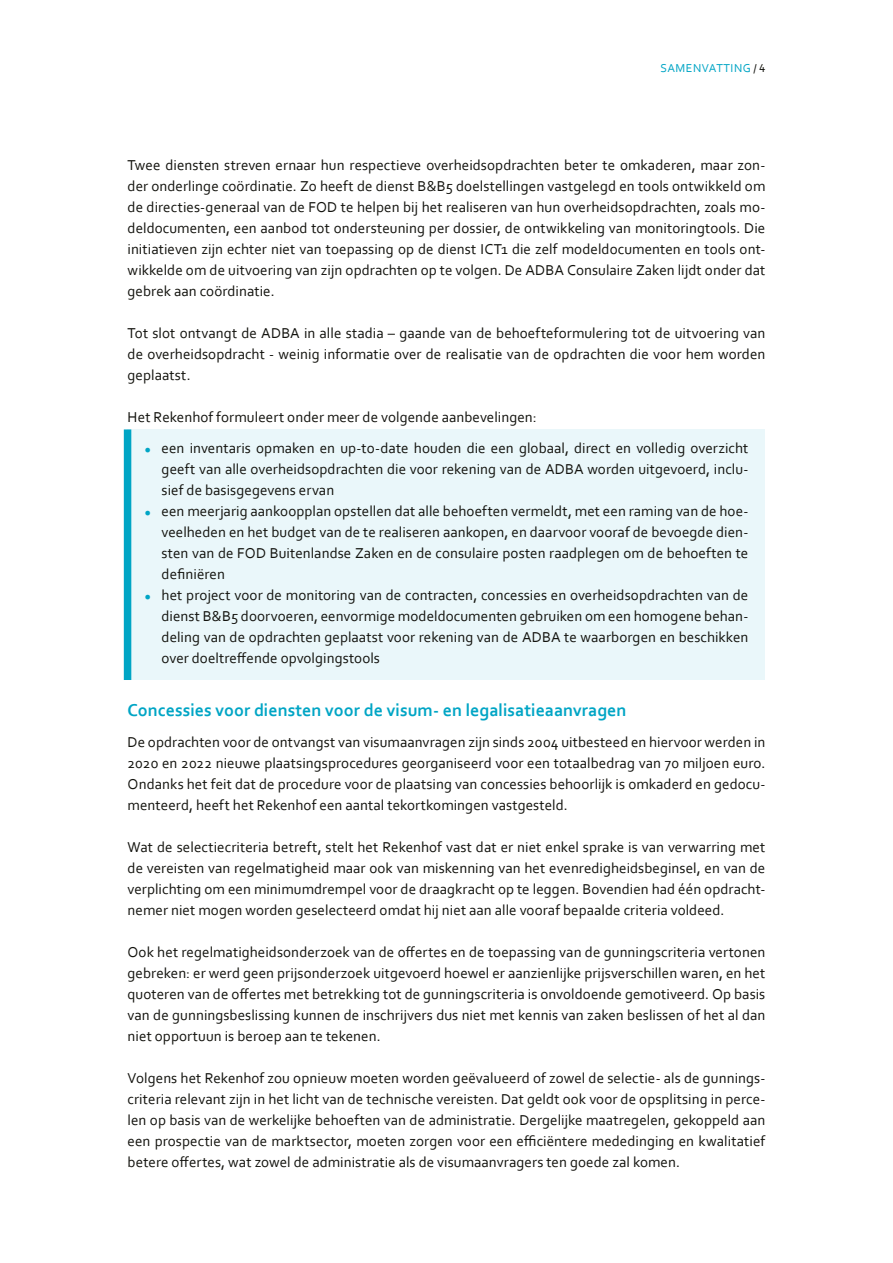
<style>
.page{position:relative;width:893px;height:1263px;background:#fff}
.page>*{position:absolute;margin:0;border:0;box-sizing:border-box;transform-origin:0 0}
.t1{font:700 18px "Corbel";color:#00a5c5}
.t2{font:15px/21px "Corbel";letter-spacing:.005em;color:#12120d;text-align:justify}
.t3{font:12px "Corbel";letter-spacing:.04em;color:#00a5c5}
.s1{color:#12120d}
.s2{color:#00a5c5}
</style>
<div class="page">
<div style="left:128px;top:429px;width:637px;height:251px;background:#eaf7fa"></div>
<div style="left:124px;top:429px;width:7px;height:251px;background:#00a5c5"></div>
<p class="t3" style="left:660px;top:60px;width:106px">SAMENVATTING <span class="s1">/ 4</span></p>
<p class="t2" style="left:128px;top:154px;width:639px">Twee diensten streven ernaar hun respectieve overheidsopdrachten beter te omkaderen, maar zon&shy;der onderlinge coördinatie. Zo heeft de dienst B&amp;B5 doelstellingen vastgelegd en tools ontwikkeld om de directies-generaal van de FOD te helpen bij het realiseren van hun overheidsopdrachten, zoals mo&shy;deldocumenten, een aanbod tot ondersteuning per dossier, de ontwikkeling van monitoringtools. Die initiatieven zijn echter niet van toepassing op de dienst ICT1 die zelf modeldocumenten en tools ont&shy;wikkelde om de uitvoering van zijn opdrachten op te volgen. De ADBA Consulaire Zaken lijdt onder dat gebrek aan coördinatie.</p>
<p class="t2" style="left:128px;top:322px;width:639px">Tot slot ontvangt de ADBA in alle stadia – gaande van de behoefteformulering tot de uitvoering van de overheidsopdracht - weinig informatie over de realisatie van de opdrachten die voor hem worden geplaatst.</p>
<p class="t2" style="left:128px;top:406px;width:411px">Het Rekenhof formuleert onder meer de volgende aanbevelingen:</p>
<p class="t2" style="left:162px;top:437px;width:588px;text-indent:-17px"><span class="s2">•</span> een inventaris opmaken en up-to-date houden die een globaal, direct en volledig overzicht geeft van alle overheidsopdrachten die voor rekening van de ADBA worden uitgevoerd, inclu&shy;sief de basisgegevens ervan</p>
<p class="t2" style="left:162px;top:500px;width:588px;text-indent:-17px"><span class="s2">•</span> een meerjarig aankoopplan opstellen dat alle behoeften vermeldt, met een raming van de hoe&shy;veelheden en het budget van de te realiseren aankopen, en daarvoor vooraf de bevoegde dien&shy;sten van de FOD Buitenlandse Zaken en de consulaire posten raadplegen om de behoeften te definiëren</p>
<p class="t2" style="left:162px;top:584px;width:588px;text-indent:-17px"><span class="s2">•</span> het project voor de monitoring van de contracten, concessies en overheidsopdrachten van de dienst B&amp;B5 doorvoeren, eenvormige modeldocumenten gebruiken om een homogene behan&shy;deling van de opdrachten geplaatst voor rekening van de ADBA te waarborgen en beschikken over doeltreffende opvolgingstools</p>
<p class="t1" style="left:128px;top:699px;width:500px">Concessies voor diensten voor de visum- en legalisatieaanvragen</p>
<p class="t2" style="left:128px;top:731px;width:639px">De opdrachten voor de ontvangst van visumaanvragen zijn sinds 2004 uitbesteed en hiervoor werden in 2020 en 2022 nieuwe plaatsingsprocedures georganiseerd voor een totaalbedrag van 70 miljoen euro.<br>Ondanks het feit dat de procedure voor de plaatsing van concessies behoorlijk is omkaderd en gedocu&shy;menteerd, heeft het Rekenhof een aantal tekortkomingen vastgesteld.</p>
<p class="t2" style="left:128px;top:836px;width:639px">Wat de selectiecriteria betreft, stelt het Rekenhof vast dat er niet enkel sprake is van verwarring met de vereisten van regelmatigheid maar ook van miskenning van het evenredigheidsbeginsel, en van de verplichting om een minimumdrempel voor de draagkracht op te leggen. Bovendien had één opdracht&shy;nemer niet mogen worden geselecteerd omdat hij niet aan alle vooraf bepaalde criteria voldeed.</p>
<p class="t2" style="left:128px;top:941px;width:639px">Ook het regelmatigheidsonderzoek van de offertes en de toepassing van de gunningscriteria vertonen gebreken: er werd geen prijsonderzoek uitgevoerd hoewel er aanzienlijke prijsverschillen waren, en het quoteren van de offertes met betrekking tot de gunningscriteria is onvoldoende gemotiveerd. Op basis van de gunningsbeslissing kunnen de inschrijvers dus niet met kennis van zaken beslissen of het al dan niet opportuun is beroep aan te tekenen.</p>
<p class="t2" style="left:128px;top:1067px;width:639px">Volgens het Rekenhof zou opnieuw moeten worden geëvalueerd of zowel de selectie- als de gunnings&shy;criteria relevant zijn in het licht van de technische vereisten. Dat geldt ook voor de opsplitsing in perce&shy;len op basis van de werkelijke behoeften van de administratie. Dergelijke maatregelen, gekoppeld aan een prospectie van de marktsector, moeten zorgen voor een efficiëntere mededinging en kwalitatief betere offertes, wat zowel de administratie als de visumaanvragers ten goede zal komen.</p>
</div>
